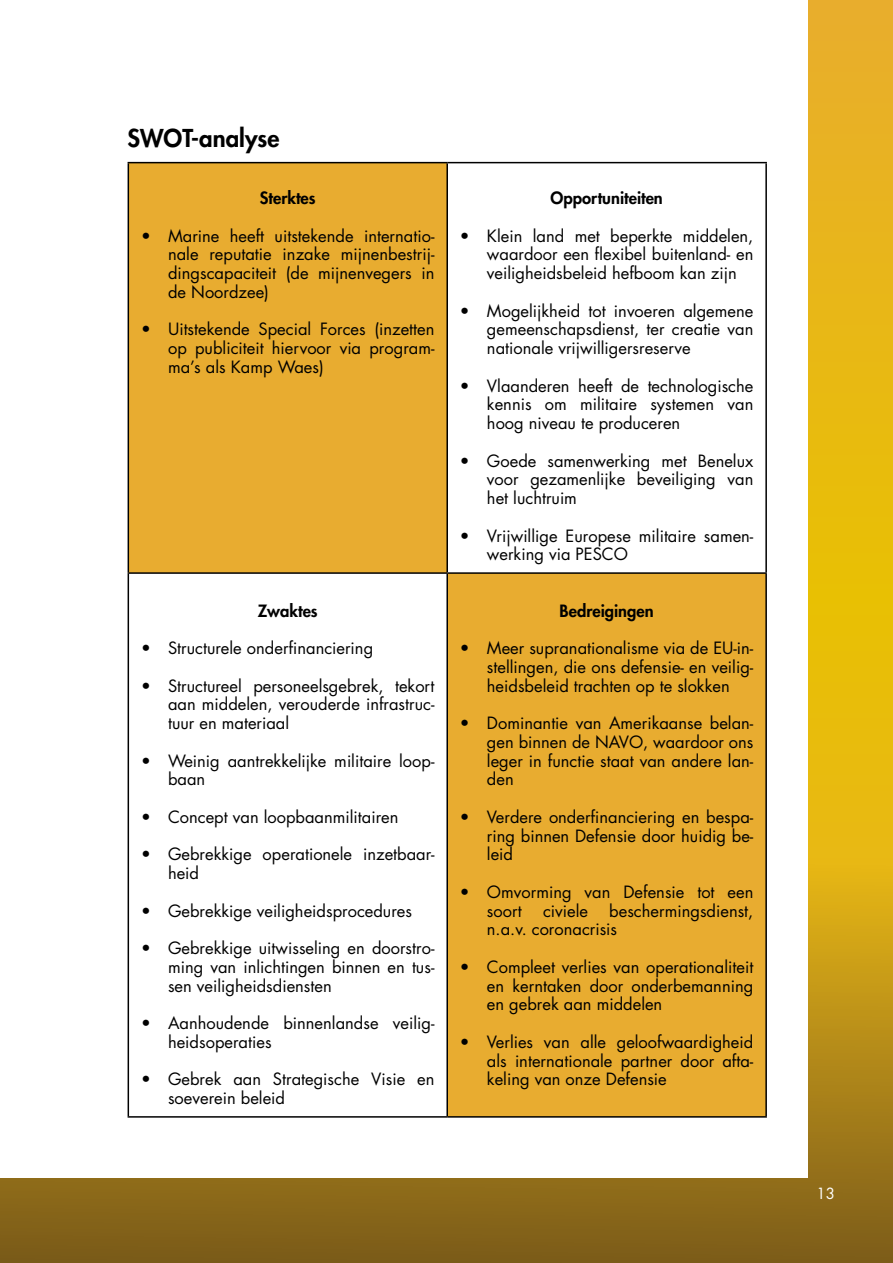
<style>
.page{position:relative;width:893px;height:1263px;background:#fff}
.page>*{position:absolute;margin:0;border:0;box-sizing:border-box;transform-origin:0 0}
.t1{font:800 24px "Futura Std";color:#000}
.t2{font:16.5px/18.8px "Futura Std";color:#000;text-align:justify}
.t3{font:800 16.5px "Futura Std";color:#000}
.t4{font:15px "Futura Std";color:#fff}
</style>
<div class="page">
<svg style="left:808px;top:0;width:85px;height:726px;background:#e8b715"></svg>
<div style="left:0;top:726px;width:893px;height:537px;background:linear-gradient(to bottom,#fdcc10,#825f1c)"></div>
<div style="left:0;top:0;width:808px;height:1178px;background:#fff"></div>
<div style="left:128px;top:163px;width:319px;height:410px;background:#e8ac30"></div>
<div style="left:447px;top:573px;width:319px;height:544px;background:#e8ac30"></div>
<hr style="left:128px;top:162px;width:319px;height:1px;background:#000">
<hr style="left:128px;top:163px;width:1px;height:409px;background:#000">
<hr style="left:447px;top:162px;width:320px;height:1px;background:#000">
<hr style="left:446px;top:163px;width:2px;height:409px;background:#000">
<hr style="left:765px;top:163px;width:2px;height:409px;background:#000">
<hr style="left:128px;top:572px;width:319px;height:2px;background:#000">
<hr style="left:128px;top:574px;width:1px;height:542px;background:#000">
<hr style="left:447px;top:572px;width:320px;height:2px;background:#000">
<hr style="left:446px;top:574px;width:2px;height:542px;background:#000">
<hr style="left:765px;top:574px;width:2px;height:542px;background:#000">
<hr style="left:128px;top:1116px;width:319px;height:2px;background:#000">
<hr style="left:447px;top:1116px;width:320px;height:2px;background:#000">
<h1 class="t1" style="left:128px;top:123px;width:153px">SWOT-analyse</h1>
<p class="t3" style="left:260px;top:187px;width:57px">Sterktes</p>
<p class="t2" style="left:168px;top:226px;width:268px;text-indent:-27px">• Marine heeft uitstekende internatio&shy;nale reputatie inzake mijnenbestrij&shy;dingscapaciteit (de mijnenvegers in de Noordzee)</p>
<p class="t2" style="left:168px;top:320px;width:268px;text-indent:-27px">• Uitstekende Special Forces (inzetten op publiciteit hiervoor via program&shy;ma’s als Kamp Waes)</p>
<p class="t3" style="left:258px;top:600px;width:61px">Zwaktes</p>
<p class="t2" style="left:141px;top:639px;width:234px">• Structurele onderfinanciering</p>
<p class="t2" style="left:168px;top:676px;width:268px;text-indent:-27px">• Structureel personeelsgebrek, tekort aan middelen, verouderde infrastruc&shy;tuur en materiaal</p>
<p class="t2" style="left:168px;top:751px;width:268px;text-indent:-27px">• Weinig aantrekkelijke militaire loop&shy;baan</p>
<p class="t2" style="left:141px;top:807px;width:259px">• Concept van loopbaanmilitairen</p>
<p class="t2" style="left:168px;top:845px;width:268px;text-indent:-27px">• Gebrekkige operationele inzetbaar&shy;heid</p>
<p class="t2" style="left:141px;top:901px;width:272px">• Gebrekkige veiligheidsprocedures</p>
<p class="t2" style="left:168px;top:939px;width:268px;text-indent:-27px">• Gebrekkige uitwisseling en doorstro&shy;ming van inlichtingen binnen en tus&shy;sen veiligheidsdiensten</p>
<p class="t2" style="left:168px;top:1014px;width:268px;text-indent:-27px">• Aanhoudende binnenlandse veilig&shy;heidsoperaties</p>
<p class="t2" style="left:168px;top:1070px;width:268px;text-indent:-27px">• Gebrek aan Strategische Visie en soeverein beleid</p>
<p class="t3" style="left:550px;top:187px;width:114px">Opportuniteiten</p>
<p class="t2" style="left:487px;top:226px;width:268px;text-indent:-27px">• Klein land met beperkte middelen, waardoor een flexibel buitenland- en veiligheidsbeleid hefboom kan zijn</p>
<p class="t2" style="left:487px;top:301px;width:268px;text-indent:-27px">• Mogelijkheid tot invoeren algemene gemeenschapsdienst, ter creatie van nationale vrijwilligersreserve</p>
<p class="t2" style="left:487px;top:376px;width:268px;text-indent:-27px">• Vlaanderen heeft de technologische kennis om militaire systemen van hoog niveau te produceren</p>
<p class="t2" style="left:487px;top:451px;width:268px;text-indent:-27px">• Goede samenwerking met Benelux voor gezamenlijke beveiliging van het luchtruim</p>
<p class="t2" style="left:487px;top:526px;width:268px;text-indent:-27px">• Vrijwillige Europese militaire samen&shy;werking via PESCO</p>
<p class="t3" style="left:560px;top:600px;width:96px">Bedreigingen</p>
<p class="t2" style="left:487px;top:639px;width:268px;text-indent:-27px">• Meer supranationalisme via de EU-in&shy;stellingen, die ons defensie- en veilig&shy;heidsbeleid trachten op te slokken</p>
<p class="t2" style="left:487px;top:714px;width:268px;text-indent:-27px">• Dominantie van Amerikaanse belan&shy;gen binnen de NAVO, waardoor ons leger in functie staat van andere lan&shy;den</p>
<p class="t2" style="left:487px;top:807px;width:268px;text-indent:-27px">• Verdere onderfinanciering en bespa&shy;ring binnen Defensie door huidig be&shy;leid</p>
<p class="t2" style="left:487px;top:882px;width:268px;text-indent:-27px">• Omvorming van Defensie tot een soort</p>
<p class="t2" style="left:487px;top:901px;width:268px;text-indent:122px">beschermingsdienst, n.a.v. coronacrisis</p>
<p class="t2" style="left:487px;top:957px;width:268px;text-indent:-27px">• Compleet verlies van operationaliteit en kerntaken door onderbemanning en gebrek aan middelen</p>
<p class="t2" style="left:487px;top:1032px;width:268px;text-indent:-27px">• Verlies van alle geloofwaardigheid als internationale partner door afta&shy;keling van onze Defensie</p>
<p class="t2" style="left:543px;top:901px;width:47px">civiele</p>
<p class="t4" style="left:816px;top:1184px;width:20px">13</p>
</div>
